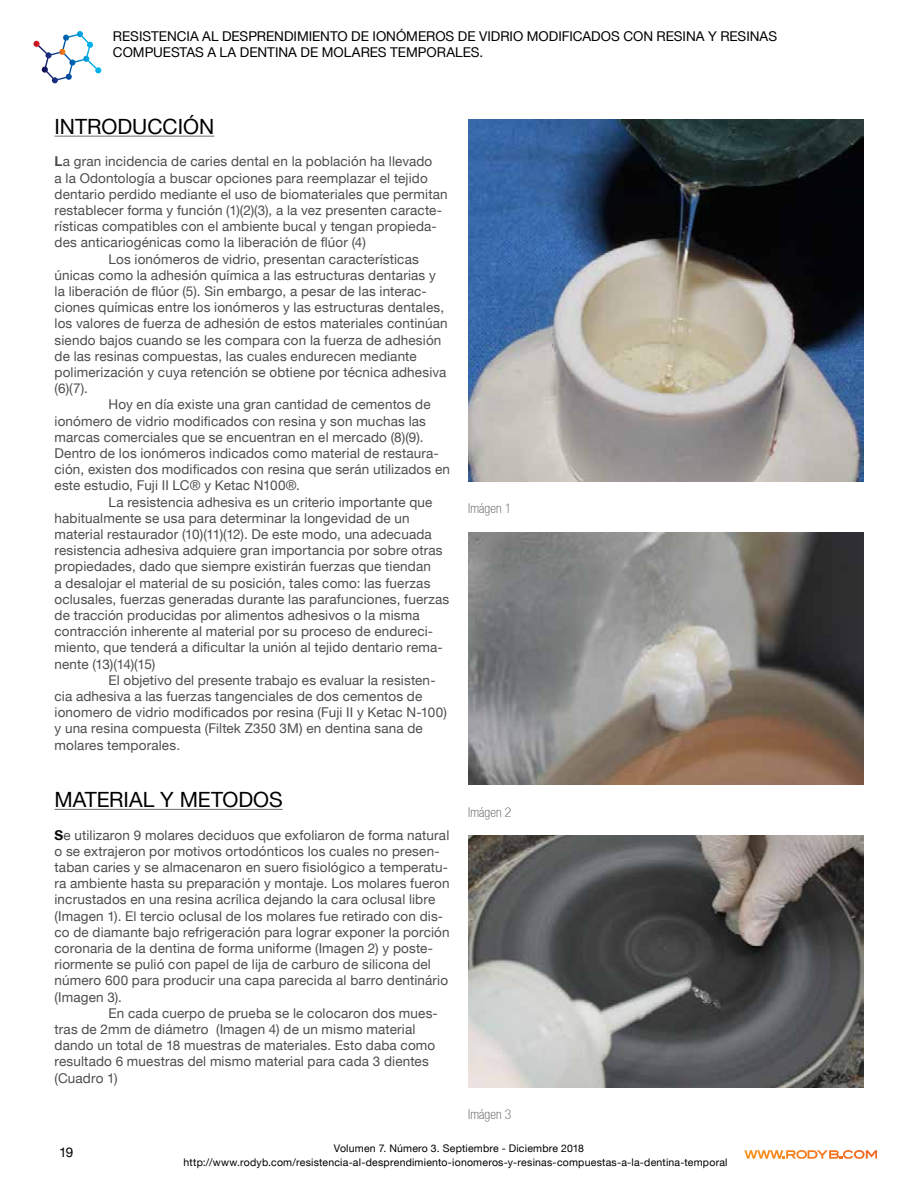
<style>
.page{position:relative;width:918px;height:1188px;background:#fff}
.page>*{position:absolute;margin:0;border:0;box-sizing:border-box;transform-origin:0 0}
.t1{font:21px "Helvetica Neue LT";color:#000}
.t2{font:13.5px "Helvetica Neue LT";letter-spacing:.01em;color:#4d4d4f}
.t3{font:13.5px/16.2px "Helvetica Neue LT";color:#000}
.t4{font:100 condensed 13.5px "Helvetica Neue LT";letter-spacing:.01em;color:#4d4d4f}
.t5{font:10.5px/13.8px "Helvetica Neue LT";letter-spacing:.02em;color:#000}
.s1{font-weight:700}
.s2{font-weight:700;color:#000}
</style>
<div class="page">
<svg style="left:33px;top:31px;width:69px;height:53px"></svg>
<svg style="left:744px;top:1150px;width:133px;height:9px"></svg>
<hr style="left:55px;top:136px;width:159px;height:1px;background:#6d6e71">
<hr style="left:55px;top:809px;width:228px;height:1px;background:#6d6e71">
<img style="left:468px;top:119px;width:395px;height:362px">
<img style="left:468px;top:532px;width:396px;height:253px">
<img style="left:468px;top:836px;width:396px;height:251px">
<p class="t3" style="left:113px;top:28px;width:666px">RESISTENCIA AL DESPRENDIMIENTO DE IONÓMEROS DE VIDRIO MODIFICADOS CON RESINA Y RESINAS<br>COMPUESTAS A LA DENTINA DE MOLARES TEMPORALES.</p>
<h1 class="t1" style="left:55px;top:114px;width:161px">INTRODUCCIÓN</h1>
<p class="t2" style="left:55px;top:154px;width:379px"><span class="s1">L</span>a gran incidencia de caries dental en la población ha llevado</p>
<p class="t2" style="left:55px;top:170px;width:375px">a la Odontología a buscar opciones para reemplazar el tejido</p>
<p class="t2" style="left:55px;top:186px;width:395px">dentario perdido mediante el uso de biomateriales que permitan</p>
<p class="t2" style="left:55px;top:202px;width:389px">restablecer forma y función (1)(2)(3), a la vez presenten caracte-</p>
<p class="t2" style="left:55px;top:218px;width:384px">rísticas compatibles con el ambiente bucal y tengan propieda-</p>
<p class="t2" style="left:55px;top:235px;width:313px">des anticariogénicas como la liberación de flúor (4)</p>
<p class="t2" style="left:109px;top:251px;width:312px">Los ionómeros de vidrio, presentan características</p>
<p class="t2" style="left:55px;top:267px;width:383px">únicas como la adhesión química a las estructuras dentarias y</p>
<p class="t2" style="left:55px;top:283px;width:374px">la liberación de flúor (5). Sin embargo, a pesar de las interac-</p>
<p class="t2" style="left:55px;top:299px;width:391px">ciones químicas entre los ionómeros y las estructuras dentales,</p>
<p class="t2" style="left:55px;top:316px;width:395px">los valores de fuerza de adhesión de estos materiales continúan</p>
<p class="t2" style="left:55px;top:332px;width:388px">siendo bajos cuando se les compara con la fuerza de adhesión</p>
<p class="t2" style="left:55px;top:348px;width:364px">de las resinas compuestas, las cuales endurecen mediante</p>
<p class="t2" style="left:55px;top:364px;width:393px">polimerización y cuya retención se obtiene por técnica adhesiva</p>
<p class="t2" style="left:55px;top:380px;width:35px">(6)(7).</p>
<p class="t2" style="left:109px;top:397px;width:324px">Hoy en día existe una gran cantidad de cementos de</p>
<p class="t2" style="left:55px;top:413px;width:373px">ionómero de vidrio modificados con resina y son muchas las</p>
<p class="t2" style="left:55px;top:429px;width:371px">marcas comerciales que se encuentran en el mercado (8)(9).</p>
<p class="t2" style="left:55px;top:445px;width:386px">Dentro de los ionómeros indicados como material de restaura-</p>
<p class="t2" style="left:55px;top:461px;width:397px">ción, existen dos modificados con resina que serán utilizados en</p>
<p class="t2" style="left:55px;top:478px;width:247px">este estudio, Fuji II LC® y Ketac N100®.</p>
<p class="t2" style="left:109px;top:494px;width:325px">La resistencia adhesiva es un criterio importante que</p>
<p class="t2" style="left:55px;top:510px;width:357px">habitualmente se usa para determinar la longevidad de un</p>
<p class="t2" style="left:55px;top:526px;width:379px">material restaurador (10)(11)(12). De este modo, una adecuada</p>
<p class="t2" style="left:55px;top:542px;width:390px">resistencia adhesiva adquiere gran importancia por sobre otras</p>
<p class="t2" style="left:55px;top:559px;width:378px">propiedades, dado que siempre existirán fuerzas que tiendan</p>
<p class="t2" style="left:55px;top:575px;width:377px">a desalojar el material de su posición, tales como: las fuerzas</p>
<p class="t2" style="left:55px;top:591px;width:396px">oclusales, fuerzas generadas durante las parafunciones, fuerzas</p>
<p class="t2" style="left:55px;top:607px;width:367px">de tracción producidas por alimentos adhesivos o la misma</p>
<p class="t2" style="left:55px;top:623px;width:380px">contracción inherente al material por su proceso de endureci-</p>
<p class="t2" style="left:55px;top:640px;width:390px">miento, que tenderá a dificultar la unión al tejido dentario rema-</p>
<p class="t2" style="left:55px;top:656px;width:102px">nente (13)(14)(15)</p>
<p class="t2" style="left:109px;top:672px;width:329px">El objetivo del presente trabajo es evaluar la resisten-</p>
<p class="t2" style="left:55px;top:688px;width:369px">cia adhesiva a las fuerzas tangenciales de dos cementos de</p>
<p class="t2" style="left:55px;top:704px;width:394px">ionomero de vidrio modificados por resina (Fuji II y Ketac N-100)</p>
<p class="t2" style="left:55px;top:721px;width:370px">y una resina compuesta (Filtek Z350 3M) en dentina sana de</p>
<p class="t2" style="left:55px;top:737px;width:127px">molares temporales.</p>
<h1 class="t1" style="left:55px;top:787px;width:230px">MATERIAL Y METODOS</h1>
<p class="t2" style="left:55px;top:827px;width:396px"><span class="s2">S</span>e utilizaron 9 molares deciduos que exfoliaron de forma natural</p>
<p class="t2" style="left:55px;top:843px;width:387px">o se extrajeron por motivos ortodónticos los cuales no presen-</p>
<p class="t2" style="left:55px;top:859px;width:395px">taban caries y se almacenaron en suero fisiológico a temperatu-</p>
<p class="t2" style="left:55px;top:875px;width:397px">ra ambiente hasta su preparación y montaje. Los molares fueron</p>
<p class="t2" style="left:55px;top:892px;width:382px">incrustados en una resina acrílica dejando la cara oclusal libre</p>
<p class="t2" style="left:55px;top:908px;width:390px">(Imagen 1). El tercio oclusal de los molares fue retirado con dis-</p>
<p class="t2" style="left:55px;top:924px;width:397px">co de diamante bajo refrigeración para lograr exponer la porción</p>
<p class="t2" style="left:55px;top:940px;width:380px">coronaria de la dentina de forma uniforme (Imagen 2) y poste-</p>
<p class="t2" style="left:55px;top:956px;width:378px">riormente se pulió con papel de lija de carburo de silicona del</p>
<p class="t2" style="left:55px;top:973px;width:395px">número 600 para producir una capa parecida al barro dentinário</p>
<p class="t2" style="left:55px;top:989px;width:69px">(Imagen 3).</p>
<p class="t2" style="left:109px;top:1005px;width:331px">En cada cuerpo de prueba se le colocaron dos mues-</p>
<p class="t2" style="left:55px;top:1021px;width:362px">tras de 2mm de diámetro (Imagen 4) de un mismo material</p>
<p class="t2" style="left:55px;top:1037px;width:382px">dando un total de 18 muestras de materiales. Esto daba como</p>
<p class="t2" style="left:55px;top:1054px;width:376px">resultado 6 muestras del mismo material para cada 3 dientes</p>
<p class="t2" style="left:55px;top:1070px;width:64px">(Cuadro 1)</p>
<p class="t4" style="left:468px;top:501px;width:45px">Imágen 1</p>
<p class="t4" style="left:468px;top:805px;width:45px">Imágen 2</p>
<p class="t4" style="left:468px;top:1107px;width:45px">Imágen 3</p>
<p class="t3" style="left:59px;top:1144px;width:16px">19</p>
<p class="t5" style="left:184px;top:1142px;width:546px;text-indent:150px">Volumen 7. Número 3. Septiembre - Diciembre 2018 http://www.rodyb.com/resistencia-al-desprendimiento-ionomeros-y-resinas-compuestas-a-la-dentina-temporal</p>
</div>
